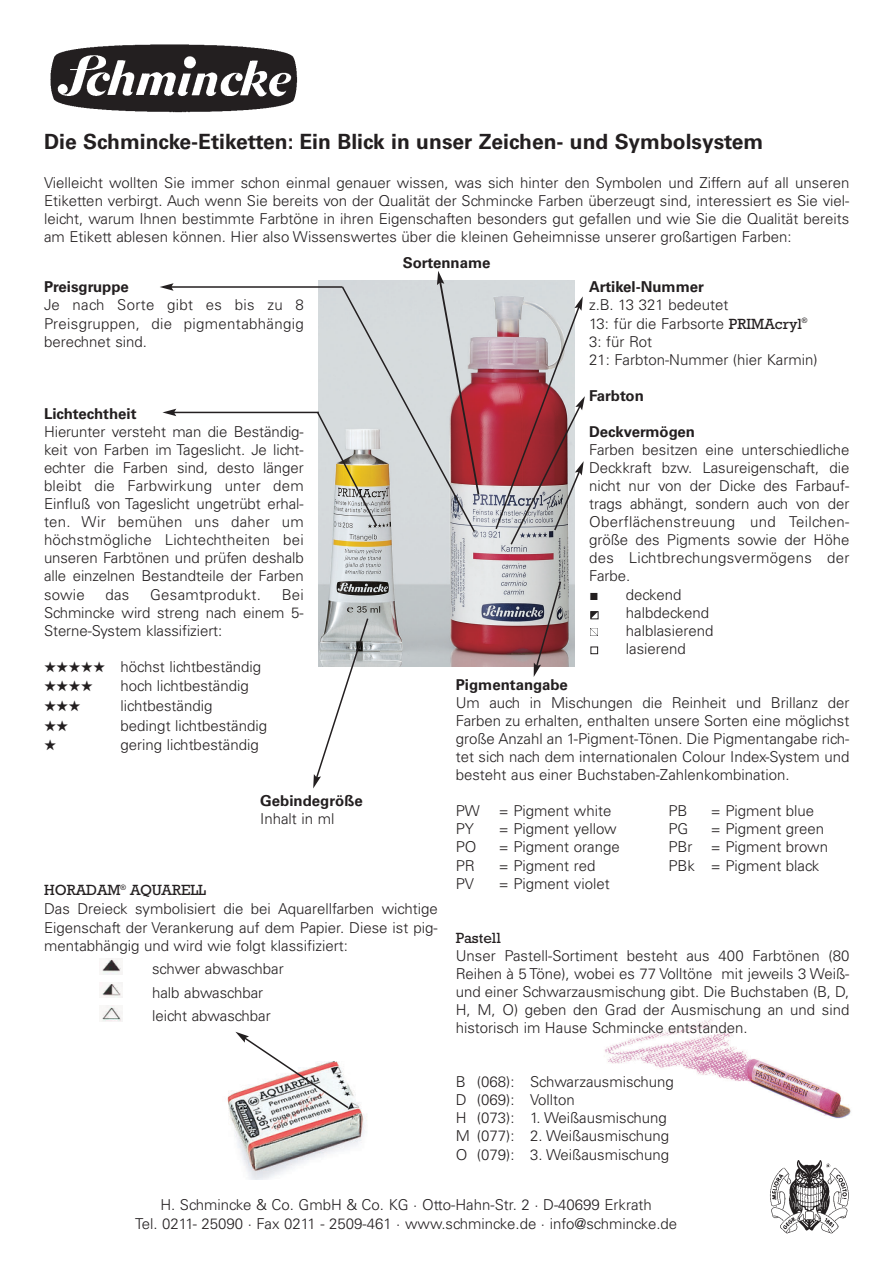
<style>
.page{position:relative;width:893px;height:1263px;background:#fff}
.page>*{position:absolute;margin:0;border:0;box-sizing:border-box;transform-origin:0 0}
.t1{font:700 21px "Univers R";color:#231f20}
.t2{font:300 15px/18px "Univers R";color:#231f20;text-align:justify}
.t3{font:700 15px "Univers R";color:#231f20}
.t4{font:15px "Rockwell";color:#231f20}
.t5{font:15px "Zapf Dingbats";color:#231f20}
.s1{font-family:"Rockwell";font-weight:400}
.s2{color:#fff}
</style>
<div class="page">
<img style="left:605px;top:1019px;width:246px;height:100px">
<img style="left:50px;top:44px;width:248px;height:69px">
<svg style="left:590px;top:629px;width:7px;height:7px"></svg>
<img style="left:102px;top:1006px;width:20px;height:15px">
<img style="left:100px;top:982px;width:22px;height:16px">
<img style="left:102px;top:959px;width:20px;height:15px">
<svg style="left:592px;top:613px;width:4px;height:4px"></svg>
<div style="left:590px;top:611px;width:8px;height:8px;border:1px solid #231f20"></div>
<img style="left:770px;top:1160px;width:79px;height:74px">
<img style="left:319px;top:281px;width:255px;height:385px">
<img style="left:227px;top:1089px;width:137px;height:91px">
<svg style="left:313px;top:617px;width:56px;height:171px"></svg>
<svg style="left:235px;top:1032px;width:115px;height:78px"></svg>
<svg style="left:494px;top:296px;width:91px;height:250px;background:#ba9196"></svg>
<svg style="left:533px;top:580px;width:29px;height:97px;background:#a08486"></svg>
<hr style="left:174px;top:412px;width:145px;height:1px;background:#231f20">
<svg style="left:162px;top:409px;width:14px;height:7px"></svg>
<hr style="left:171px;top:286px;width:171px;height:2px;background:#231f20">
<svg style="left:160px;top:283px;width:13px;height:8px"></svg>
<svg style="left:315px;top:271px;width:165px;height:263px;background:#cfcac9"></svg>
<h1 class="t1" style="left:44px;top:134px;width:721px">Die Schmincke-Etiketten: Ein Blick in unser Zeichen- und Symbolsystem</h1>
<p class="t2" style="left:44px;top:174px;width:806px">Vielleicht wollten Sie immer schon einmal genauer wissen, was sich hinter den Symbolen und Ziffern auf all unseren Etiketten verbirgt. Auch wenn Sie bereits von der Qualität der Schmincke Farben überzeugt sind, interessiert es Sie viel&shy;leicht, warum Ihnen bestimmte Farbtöne in ihren Eigenschaften besonders gut gefallen und wie Sie die Qualität bereits am Etikett ablesen können. Hier also Wissenswertes über die kleinen Geheimnisse unserer großartigen Farben:</p>
<p class="t3" style="left:403px;top:257px;width:89px">Sortenname</p>
<p class="t3" style="left:44px;top:282px;width:86px">Preisgruppe</p>
<p class="t2" style="left:44px;top:297px;width:261px">Je nach Sorte gibt es bis zu 8<br>Preisgruppen, die pigmentabhängig berechnet sind.</p>
<p class="t3" style="left:44px;top:408px;width:94px">Lichtechtheit</p>
<p class="t2" style="left:44px;top:424px;width:261px">Hierunter versteht man die Beständig&shy;keit von Farben im Tageslicht. Je licht&shy;echter die Farben sind, desto länger bleibt die Farbwirkung unter dem Einfluß von Tageslicht ungetrübt erhal&shy;ten. Wir bemühen uns daher um höchstmögliche Lichtechtheiten bei unseren Farbtönen und prüfen deshalb alle einzelnen Bestandteile der Farben sowie</p>
<p class="t2" style="left:106px;top:586px;width:25px">das</p>
<p class="t2" style="left:150px;top:586px;width:112px">Gesamtprodukt.</p>
<p class="t2" style="left:44px;top:586px;width:261px;text-indent:238px">Bei Schmincke wird streng nach einem 5- Sterne-System klassifiziert:</p>
<p class="t2" style="left:44px;top:659px;width:219px">★★★★★ höchst lichtbeständig</p>
<p class="t5" style="left:44px;top:679px;width:50px">★★★★</p>
<p class="t2" style="left:121px;top:678px;width:130px">hoch lichtbeständig</p>
<p class="t5" style="left:44px;top:699px;width:38px">★★★</p>
<p class="t2" style="left:121px;top:698px;width:93px">lichtbeständig</p>
<p class="t2" style="left:121px;top:718px;width:148px">bedingt lichtbeständig</p>
<p class="t2" style="left:121px;top:737px;width:140px">gering lichtbeständig</p>
<p class="t3" style="left:260px;top:796px;width:104px">Gebindegröße</p>
<p class="t2" style="left:260px;top:811px;width:76px">Inhalt in ml</p>
<p class="t4" style="left:44px;top:885px;width:163px">HORADAM<sup>®</sup> AQUARELL</p>
<p class="t2" style="left:44px;top:901px;width:395px">Das Dreieck symbolisiert die bei Aquarellfarben wichtige Eigenschaft der Verankerung auf dem Papier. Diese ist pig&shy;mentabhängig und wird wie folgt klassifiziert:</p>
<p class="t2" style="left:152px;top:958px;width:133px;line-height:23.5px;text-align:left">schwer abwaschbar halb abwaschbar leicht abwaschbar</p>
<p class="t3" style="left:589px;top:282px;width:116px">Artikel-Nummer</p>
<p class="t2" style="left:589px;top:297px;width:230px;text-align:left">z.B. 13 321 bedeutet<br>13: für die Farbsorte <span class="s1">PRIMAcryl</span><sup>®<br></sup>3: für Rot<br>21: Farbton-Nummer (hier Karmin)</p>
<p class="t3" style="left:589px;top:390px;width:56px">Farbton</p>
<p class="t3" style="left:589px;top:426px;width:107px">Deckvermögen</p>
<p class="t2" style="left:589px;top:442px;width:262px">Farben besitzen eine unterschiedliche Deckkraft bzw. Lasureigenschaft, die nicht nur von der Dicke des Farbauf&shy;trags abhängt, sondern auch von der Oberflächenstreuung und Teilchen&shy;größe des Pigments sowie der Höhe des Lichtbrechungsvermögens der Farbe.</p>
<p class="t2" style="left:626px;top:586px;width:89px;text-align:left;text-indent:-36px">■ deckend halbdeckend halblasierend</p>
<p class="t2" style="left:590px;top:641px;width:97px"><span class="s2">■</span> lasierend</p>
<p class="t3" style="left:455px;top:679px;width:114px">Pigmentangabe</p>
<p class="t2" style="left:455px;top:695px;width:395px">Um auch in Mischungen die Reinheit und Brillanz der Farben zu erhalten, enthalten unsere Sorten eine möglichst große Anzahl an 1-Pigment-Tönen. Die Pigmentangabe rich&shy;tet sich nach dem internationalen Colour Index-System und besteht aus einer Buchstaben-Zahlenkombination.</p>
<p class="t2" style="left:455px;top:803px;width:26px">PW</p>
<p class="t2" style="left:499px;top:803px;width:114px">= Pigment white</p>
<p class="t2" style="left:668px;top:803px;width:21px">PB</p>
<p class="t2" style="left:711px;top:803px;width:105px">= Pigment blue</p>
<p class="t2" style="left:455px;top:821px;width:20px">PY</p>
<p class="t2" style="left:499px;top:821px;width:119px">= Pigment yellow</p>
<p class="t2" style="left:668px;top:821px;width:21px">PG</p>
<p class="t2" style="left:711px;top:821px;width:115px">= Pigment green</p>
<p class="t2" style="left:455px;top:839px;width:22px">PO</p>
<p class="t2" style="left:499px;top:839px;width:122px">= Pigment orange</p>
<p class="t2" style="left:668px;top:839px;width:161px">PBr = Pigment brown</p>
<p class="t2" style="left:455px;top:857px;width:21px">PR</p>
<p class="t2" style="left:499px;top:857px;width:98px">= Pigment red</p>
<p class="t2" style="left:668px;top:857px;width:152px">PBk = Pigment black</p>
<p class="t2" style="left:455px;top:876px;width:20px">PV</p>
<p class="t2" style="left:499px;top:876px;width:112px">= Pigment violet</p>
<p class="t4" style="left:455px;top:933px;width:47px">Pastell</p>
<p class="t2" style="left:455px;top:948px;width:395px">Unser Pastell-Sortiment besteht aus 400 Farbtönen (80<br>Reihen à 5 Töne), wobei es 77 Volltöne mit jeweils 3 Weiß&shy;und einer Schwarzausmischung gibt. Die Buchstaben (B, D, H, M, O) geben den Grad der Ausmischung an und sind historisch im Hause Schmincke entstanden.</p>
<p class="t2" style="left:455px;top:1074px;width:219px;text-align:left">B (068): Schwarzausmischung<br>D (069): Vollton<br>H (073): 1. Weißausmischung<br>M (077): 2. Weißausmischung<br>O (079): 3. Weißausmischung</p>
<p class="t2" style="left:135px;top:1197px;width:543px;text-align:center">H. Schmincke &amp; Co. GmbH &amp; Co. KG · Otto-Hahn-Str. 2 · D-40699 Erkrath<br>Tel. 0211- 25090 · Fax 0211 - 2509-461 · www.schmincke.de · info@schmincke.de</p>
</div>
